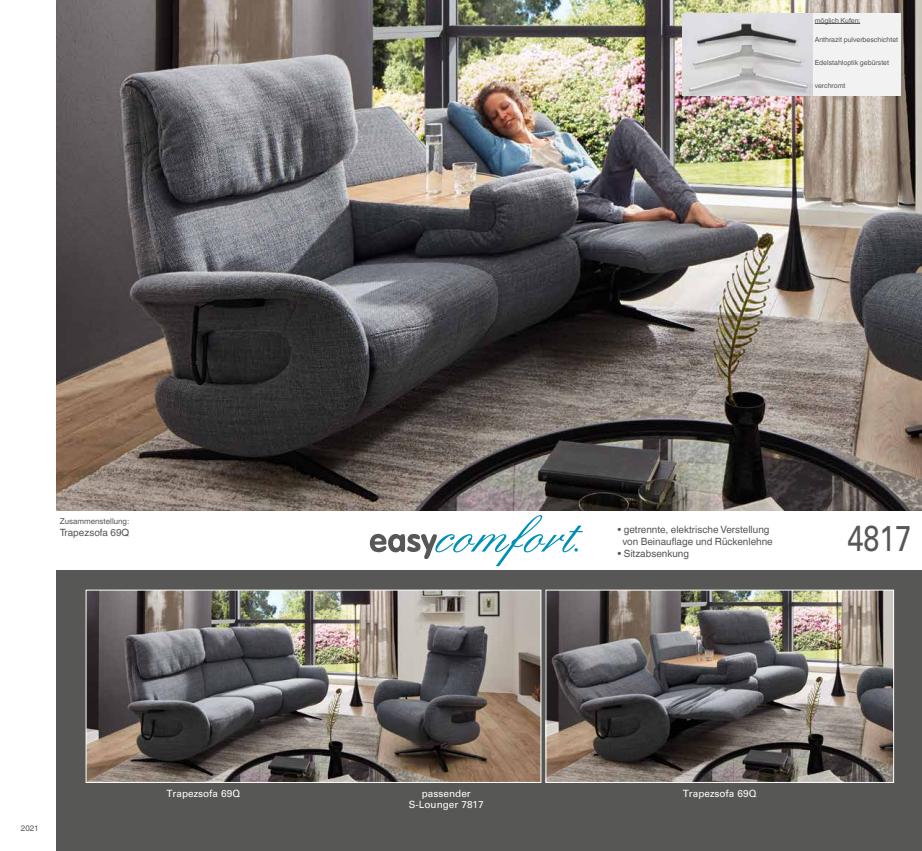
<style>
.page{position:relative;width:922px;height:851px;background:#fff}
.page>*{position:absolute;margin:0;border:0;box-sizing:border-box;transform-origin:0 0}
.t1{font:36px "Univers";color:#575756;scale:.8 1}
.t2{font:10px/12px "Helvetica World";color:#575756;text-align:center}
.t3{font:10px/11px "Univers";color:#fff;text-align:center}
.t4{font:8px "Helvetica World";color:#575756}
.t5{font:7px "Helvetica World";color:#575756}
</style>
<div class="page">
<img style="left:57px;top:0;width:864px;height:510px">
<div style="left:57px;top:570px;width:864px;height:280px;background:#575756"></div>
<img style="left:88px;top:591px;width:451px;height:189px">
<div style="left:86px;top:589px;width:455px;height:193px;border:1px solid #fff"></div>
<img style="left:547px;top:591px;width:344px;height:189px">
<svg style="left:369px;top:515px;width:214px;height:51px"></svg>
<div style="left:682px;top:13px;width:218px;height:82px;background:#f2f2f2"></div>
<img style="left:682px;top:13px;width:130px;height:82px">
<hr style="left:814px;top:23px;width:46px;height:1px;background:#575756">
<p class="t5" style="left:814px;top:17px;width:47px">möglich Kufen:</p>
<p class="t5" style="left:814px;top:58px;width:76px">Edelstahloptik gebürstet</p>
<p class="t5" style="left:814px;top:82px;width:32px">verchromt</p>
<p class="t5" style="left:814px;top:36px;width:85px">Anthrazit pulverbeschichtet</p>
<p class="t4" style="left:60px;top:517px;width:71px">Zusammenstellung:</p>
<p class="t2" style="left:60px;top:527px;width:71px">Trapezsofa 69Q</p>
<p class="t2" style="left:617px;top:523px;width:157px">• getrennte, elektrische Verstellung von Beinauflage und Rückenlehne</p>
<p class="t2" style="left:617px;top:547px;width:73px">• Sitzabsenkung</p>
<h1 class="t1" style="left:847px;top:517px;width:82px">4817</h1>
<p class="t4" style="left:21px;top:823px;width:19px">2021</p>
<p class="t3" style="left:166px;top:788px;width:75px">Trapezsofa 69Q</p>
<p class="t3" style="left:409px;top:788px;width:76px">passender<br>S-Lounger 7817</p>
<p class="t3" style="left:682px;top:788px;width:75px">Trapezsofa 69Q</p>
</div>
